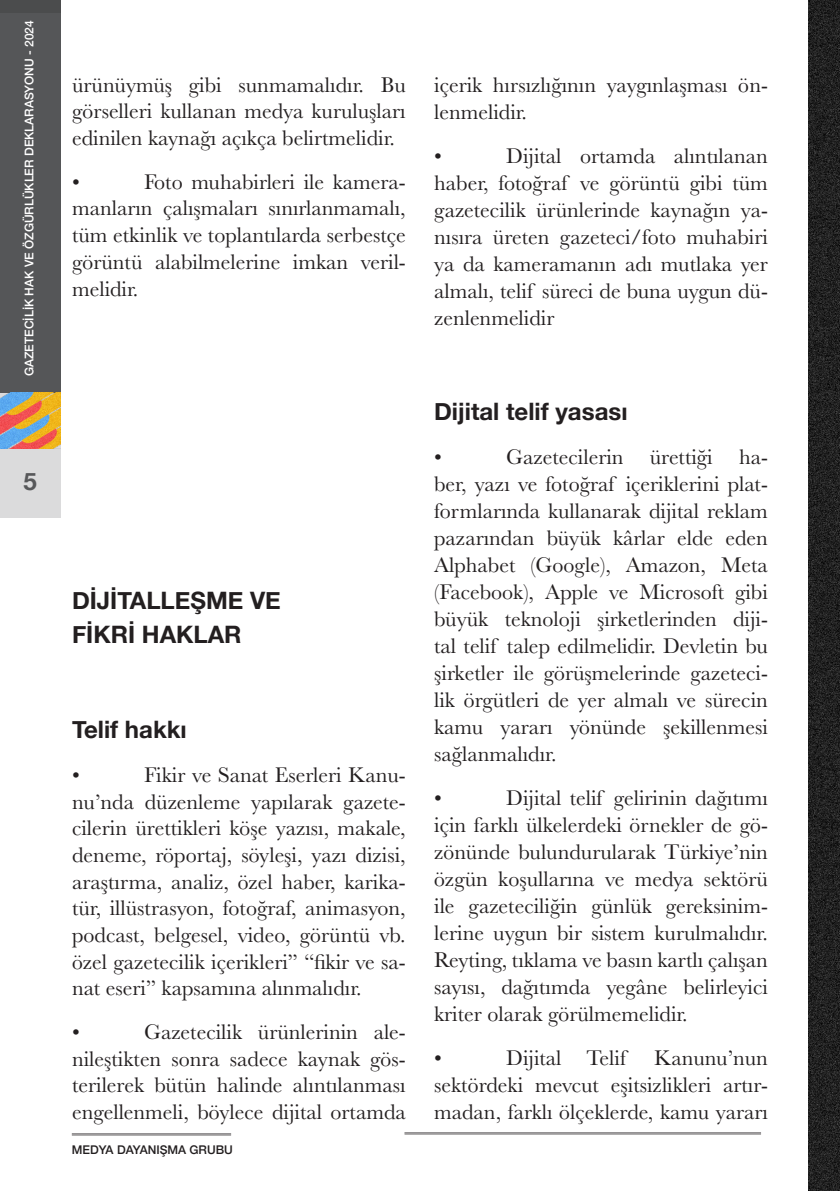
<style>
.page{position:relative;width:840px;height:1191px;background:#fff}
.page>*{position:absolute;margin:0;border:0;box-sizing:border-box;transform-origin:0 0}
.arabaşlık{font:700 24px/34.2px "Helvetica Neue";color:#231f20}
.t1{font:700 24px "Helvetica Neue";color:#57585a}
.temel_metin{font:22px/27px "Baskerville";color:#231f20;text-align:justify}
.t2{font:500 12px "Helvetica Neue";color:#fff}
.t3{font:500 12px "Helvetica Neue";color:#231f20}
</style>
<div class="page">
<div style="left:0;top:0;width:60px;height:392px;background:#4b4c4d"></div>
<svg style="left:0;top:14px;width:60px;height:503px;fill:#555658"></svg>
<hr style="left:72px;top:1133px;width:159px;height:1px;background:#231f20">
<hr style="left:72px;top:1134px;width:159px;height:1px;background:#231f20">
<hr style="left:404px;top:1132px;width:356px;height:1px;background:#231f20">
<hr style="left:404px;top:1133px;width:356px;height:1px;background:#231f20">
<img style="left:0;top:392px;width:60px;height:56px">
<img style="left:808px;top:0;width:31px;height:1190px">
<p class="t2" style="left:20px;top:376px;width:357px;rotate:-90deg">GAZETECİLİK HAK VE ÖZGÜRLÜKLER DEKLARASYONU - 2024</p>
<p class="t1" style="left:23px;top:463px;width:15px">5</p>
<p class="temel_metin" style="left:72px;top:72px;width:335px">ürünüymüş gibi sunmamalıdır. Bu görselleri kullanan medya kuruluşları edinilen kaynağı açıkça belirtmelidir.</p>
<p class="temel_metin" style="left:72px;top:168px;width:9px">•</p>
<p class="temel_metin" style="left:72px;top:169px;width:335px;text-indent:72px">Foto muhabirleri ile kamera&shy;manların çalışmaları sınırlanmamalı, tüm etkinlik ve toplantılarda serbestçe görüntü alabilmelerine imkan veril&shy;melidir.</p>
<p class="temel_metin" style="left:434px;top:71px;width:335px">içerik hırsızlığının yaygınlaşması ön&shy;lenmelidir.</p>
<p class="temel_metin" style="left:434px;top:142px;width:9px">•</p>
<p class="temel_metin" style="left:434px;top:142px;width:335px;text-indent:72px">Dijital ortamda alıntılanan haber, fotoğraf ve görüntü gibi tüm gazetecilik ürünlerinde kaynağın ya&shy;nısıra üreten gazeteci/foto muhabiri ya da kameramanın adı mutlaka yer almalı, telif süreci de buna uygun dü&shy;zenlenmelidir</p>
<p class="arabaşlık" style="left:72px;top:584px;width:210px">DİJİTALLEŞME VE<br>FİKRİ HAKLAR</p>
<p class="arabaşlık" style="left:72px;top:713px;width:116px">Telif hakkı</p>
<p class="temel_metin" style="left:72px;top:761px;width:9px">•</p>
<p class="temel_metin" style="left:72px;top:761px;width:335px;text-indent:72px">Fikir ve Sanat Eserleri Kanu&shy;nu’nda düzenleme yapılarak gazete&shy;cilerin ürettikleri köşe yazısı, makale, deneme, röportaj, söyleşi, yazı dizisi, araştırma, analiz, özel haber, karika&shy;tür, illüstrasyon, fotoğraf, animasyon, podcast, belgesel, video, görüntü vb. özel gazetecilik içerikleri” “fikir ve sa&shy;nat eseri” kapsamına alınmalıdır.</p>
<p class="temel_metin" style="left:72px;top:1018px;width:9px">•</p>
<p class="temel_metin" style="left:72px;top:1018px;width:335px;text-indent:72px">Gazetecilik ürünlerinin ale&shy;nileştikten sonra sadece kaynak gös&shy;terilerek bütün halinde alıntılanması engellenmeli, böylece dijital ortamda</p>
<p class="t3" style="left:72px;top:1140px;width:162px">MEDYA DAYANIŞMA GRUBU</p>
<p class="arabaşlık" style="left:434px;top:395px;width:195px">Dijital telif yasası</p>
<p class="temel_metin" style="left:434px;top:444px;width:9px">•</p>
<p class="temel_metin" style="left:434px;top:444px;width:335px;text-indent:72px">Gazetecilerin ürettiği ha&shy;ber, yazı ve fotoğraf içeriklerini plat&shy;formlarında kullanarak dijital reklam pazarından büyük kârlar elde eden Alphabet (Google), Amazon, Meta (Facebook), Apple ve Microsoft gibi büyük teknoloji şirketlerinden diji&shy;tal telif talep edilmelidir. Devletin bu şirketler ile görüşmelerinde gazeteci&shy;lik örgütleri de yer almalı ve sürecin kamu yararı yönünde şekillenmesi sağlanmalıdır.</p>
<p class="temel_metin" style="left:434px;top:785px;width:9px">•</p>
<p class="temel_metin" style="left:434px;top:785px;width:335px;text-indent:72px">Dijital telif gelirinin dağıtımı için farklı ülkelerdeki örnekler de gö&shy;zönünde bulundurularak Türkiye’nin özgün koşullarına ve medya sektörü ile gazeteciliğin günlük gereksinim&shy;lerine uygun bir sistem kurulmalıdır.<br>Reyting, tıklama ve basın kartlı çalışan sayısı, dağıtımda yegâne belirleyici kriter olarak görülmemelidir.</p>
<p class="temel_metin" style="left:434px;top:1044px;width:9px">•</p>
<p class="temel_metin" style="left:506px;top:1044px;width:121px">Dijital Telif</p>
<p class="temel_metin" style="left:434px;top:1044px;width:335px;text-indent:220px">Kanunu’nun sektördeki mevcut eşitsizlikleri artır&shy;madan, farklı ölçeklerde, kamu yararı</p>
</div>
